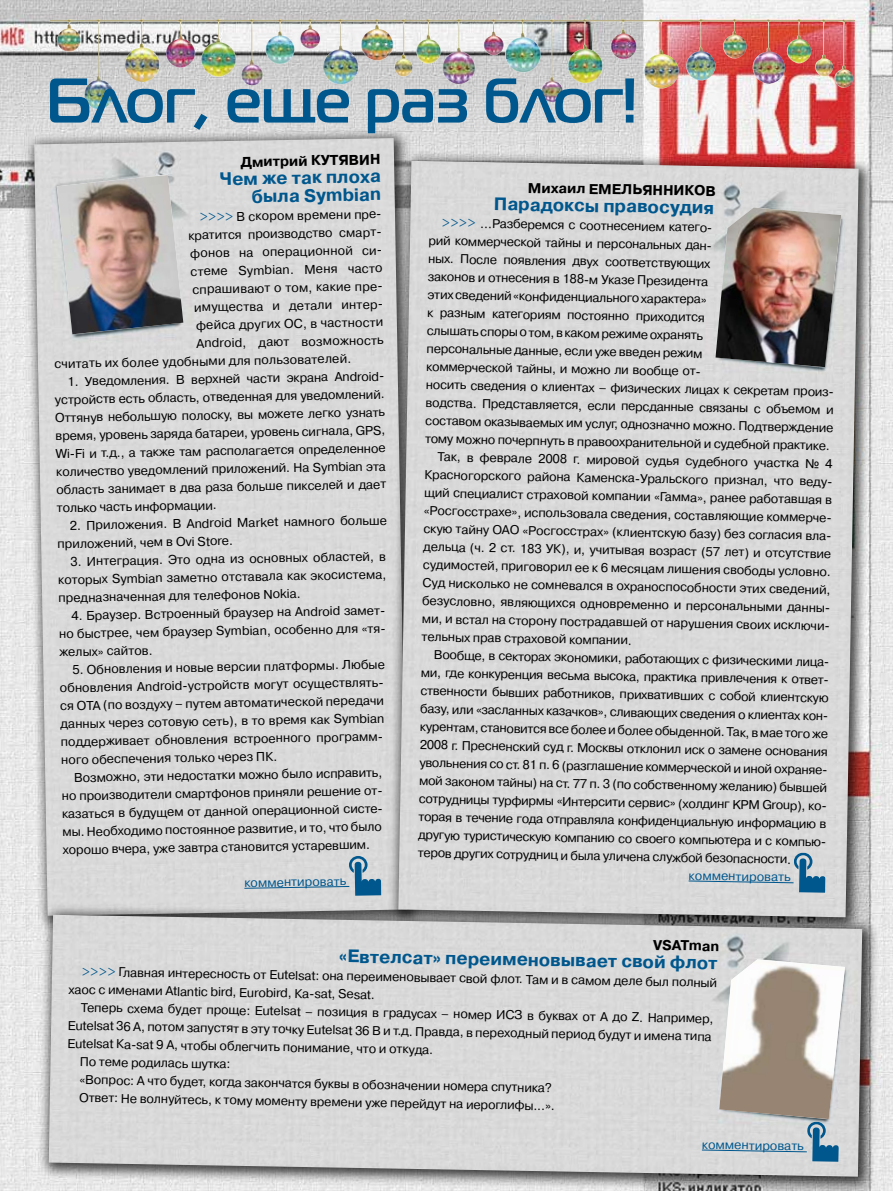
<style>
.page{position:relative;width:893px;height:1191px;background:#fff}
.page>*{position:absolute;margin:0;border:0;box-sizing:border-box;transform-origin:0 0}
.t1{font:700 63px "Magistral C";color:#00578d}
.t2{font:700 18px/18px "Pragmatica C";color:#00578d;text-align:right}
.t3{font:700 14.25px "Pragmatica C";color:#000}
.t4{font:12.75px/18px "Pragmatica C";color:#000}
.t5{font:12.75px "Pragmatica C";color:#00578d}
.s1{color:#00578d}
</style>
<div class="page">
<img style="left:1px;top:0;width:892px;height:1191px">
<div style="left:22px;top:126px;width:429px;height:833px;background:#000;opacity:.75"></div>
<div style="left:34px;top:138px;width:373px;height:777px;background:#d9d9d9"></div>
<div style="left:386px;top:148px;width:507px;height:813px;background:#000;opacity:.75"></div>
<div style="left:398px;top:161px;width:461px;height:741px;background:#d9d9d9"></div>
<img style="left:715px;top:207px;width:126px;height:160px">
<div style="left:36px;top:902px;width:857px;height:289px;background:#000;opacity:.75"></div>
<img style="left:49px;top:914px;width:813px;height:262px">
<img style="left:57px;top:175px;width:126px;height:159px">
<svg style="left:244px;top:856px;width:137px;height:39px;background:#bbc7ce"></svg>
<svg style="left:688px;top:852px;width:138px;height:40px;background:#bcc7ce"></svg>
<svg style="left:701px;top:959px;width:144px;height:202px"></svg>
<img style="left:50px;top:18px;width:407px;height:93px">
<svg style="left:0;top:48px;width:1px;height:1143px"></svg>
<h1 class="t1" style="left:46px;top:63px;width:593px">Блог, еще раз блог!</h1>
<p class="t3" style="left:241px;top:154px;width:141px;rotate:-1deg">Дмитрий КУТЯВИН</p>
<h2 class="t2" style="left:220px;top:170px;width:163px;rotate:-1deg">Чем же так плоха была Symbian</h2>
<p class="t4" style="left:199px;top:208px;width:191px;rotate:-1deg"><span class="s1">&gt;&gt;&gt;&gt;</span> В скором времени пре-</p>
<p class="t4" style="left:188px;top:226px;width:202px;rotate:-1deg">кратится производство смарт-</p>
<p class="t4" style="left:190px;top:244px;width:201px;rotate:-1deg">фонов на операционной си-</p>
<p class="t4" style="left:190px;top:262px;width:194px;rotate:-1deg">стеме Symbian. Меня часто</p>
<p class="t4" style="left:192px;top:280px;width:199px;rotate:-1deg">спрашивают о том, какие пре-</p>
<p class="t4" style="left:194px;top:298px;width:198px;rotate:-1deg">имущества и детали интер-</p>
<p class="t4" style="left:196px;top:316px;width:189px;rotate:-1deg">фейса других ОС, в частности</p>
<p class="t4" style="left:196px;top:334px;width:189px;rotate:-1deg">Android, дают возможность</p>
<p class="t4" style="left:54px;top:355px;width:299px;rotate:-1deg">считать их более удобными для пользователей.</p>
<p class="t4" style="left:54px;top:373px;width:339px;text-indent:13px;rotate:-1deg">1. Уведомления. В верхней части экрана Android&shy;устройств есть область, отведенная для уведомлений.<br>Оттянув небольшую полоску, вы можете легко узнать время, уровень заряда батареи, уровень сигнала, GPS, Wi-Fi и т.д., а также там располагается определенное количество уведомлений приложений. На Symbian эта область занимает в два раза больше пикселей и дает только часть информации.</p>
<p class="t4" style="left:57px;top:517px;width:331px;text-indent:13px;rotate:-1deg">2. Приложения. В Android Market намного больше приложений, чем в Ovi Store.</p>
<p class="t4" style="left:58px;top:553px;width:330px;text-align:justify;text-indent:13px;rotate:-1deg">3. Интеграция. Это одна из основных областей, в которых Symbian заметно отставала как экосистема, предназначенная для телефонов Nokia.</p>
<p class="t4" style="left:59px;top:607px;width:336px;text-align:justify;text-indent:13px;rotate:-1deg">4. Браузер. Встроенный браузер на Android замет&shy;но быстрее, чем браузер Symbian, особенно для «тя&shy;желых» сайтов.</p>
<p class="t4" style="left:59px;top:661px;width:333px;text-indent:13px;rotate:-1deg">5. Обновления и новые версии платформы. Любые обновления Android-устройств могут осуществлять&shy;ся ОТА (по воздуху – путем автоматической передачи данных через сотовую сеть), в то время как Symbian поддерживает обновления встроенного программ&shy;ного обеспечения только через ПК.</p>
<p class="t4" style="left:61px;top:769px;width:330px;text-indent:13px;rotate:-1deg">Возможно, эти недостатки можно было исправить, но производители смартфонов приняли решение от&shy;казаться в будущем от данной операционной систе&shy;мы. Необходимо постоянное развитие, и то, что было хорошо вчера, уже завтра становится устаревшим.</p>
<p class="t5" style="left:244px;top:875px;width:103px;rotate:-1deg">комментировать</p>
<p class="t3" style="left:528px;top:180px;width:83px;rotate:1deg">Михаил Емел</p>
<p class="t3" style="left:633px;top:181px;width:21px;rotate:1deg">ьянников</p>
<h2 class="t2" style="left:494px;top:195px;width:222px;rotate:1deg">Парадоксы правосудия</h2>
<p class="t4" style="left:442px;top:214px;width:280px;rotate:1deg"><span class="s1">&gt;&gt;&gt;&gt;</span> …Разберемся с соотнесением катего-</p>
<p class="t4" style="left:429px;top:231px;width:292px;rotate:1deg">рий коммерческой тайны и персональных дан-</p>
<p class="t4" style="left:428px;top:249px;width:284px;rotate:1deg">ных. После появления двух соответствующих</p>
<p class="t4" style="left:428px;top:267px;width:282px;rotate:1deg">законов и отнесения в 188-м Указе Президента</p>
<p class="t4" style="left:428px;top:285px;width:281px;rotate:1deg">этих сведений «конфиденциального характера»</p>
<p class="t4" style="left:427px;top:303px;width:279px;rotate:1deg">к разным категориям постоянно приходится</p>
<p class="t4" style="left:427px;top:321px;width:278px;rotate:1deg">слышать споры о том, в каком режиме охранять</p>
<p class="t4" style="left:427px;top:339px;width:278px;rotate:1deg">персональные данные, если уже введен режим</p>
<p class="t4" style="left:426px;top:357px;width:283px;rotate:1deg">коммерческой тайны, и можно ли вообще от-</p>
<p class="t4" style="left:426px;top:375px;width:417px;rotate:1deg">носить сведения о клиентах – физических лицах к секретам произ-</p>
<p class="t4" style="left:426px;top:393px;width:410px;rotate:1deg">водства. Представляется, если персданные связаны с объемом и</p>
<p class="t4" style="left:426px;top:411px;width:410px;rotate:1deg">составом оказываемых им услуг, однозначно можно. Подтверждение</p>
<p class="t4" style="left:425px;top:429px;width:406px;rotate:1deg">тому можно почерпнуть в правоохранительной и судебной практике.</p>
<p class="t4" style="left:438px;top:448px;width:397px;rotate:1deg">Так, в феврале 2008 г. мировой судья судебного участка № 4</p>
<p class="t4" style="left:425px;top:465px;width:417px;rotate:1deg">Красногорского района Каменска-Уральского признал, что веду-</p>
<p class="t4" style="left:424px;top:483px;width:410px;rotate:1deg">щий специалист страховой компании «Гамма», ранее работавшая в</p>
<p class="t4" style="left:424px;top:501px;width:417px;rotate:1deg">«Росгосстрахе», использовала сведения, составляющие коммерче-</p>
<p class="t4" style="left:424px;top:519px;width:417px;rotate:1deg">скую тайну ОАО «Росгосстрах» (клиентскую базу) без согласия вла-</p>
<p class="t4" style="left:423px;top:537px;width:410px;rotate:1deg">дельца (ч. 2 ст. 183 УК), и, учитывая возраст (57 лет) и отсутствие</p>
<p class="t4" style="left:423px;top:555px;width:410px;rotate:1deg">судимостей, приговорил ее к 6 месяцам лишения свободы условно.</p>
<p class="t4" style="left:423px;top:573px;width:410px;rotate:1deg">Суд нисколько не сомневался в охраноспособности этих сведений,</p>
<p class="t4" style="left:422px;top:591px;width:417px;rotate:1deg">безусловно, являющихся одновременно и персональными данны-</p>
<p class="t4" style="left:422px;top:609px;width:417px;rotate:1deg">ми, и встал на сторону пострадавшей от нарушения своих исключи-</p>
<p class="t4" style="left:422px;top:627px;width:212px;rotate:1deg">тельных прав страховой компании.</p>
<p class="t4" style="left:434px;top:646px;width:404px;rotate:1deg">Вообще, в секторах экономики, работающих с физическими лица-</p>
<p class="t4" style="left:421px;top:663px;width:417px;rotate:1deg">ми, где конкуренция весьма высока, практика привлечения к ответ-</p>
<p class="t4" style="left:421px;top:681px;width:410px;rotate:1deg">ственности бывших работников, прихвативших с собой клиентскую</p>
<p class="t4" style="left:420px;top:699px;width:417px;rotate:1deg">базу, или «засланных казачков», сливающих сведения о клиентах кон-</p>
<p class="t4" style="left:420px;top:717px;width:410px;rotate:1deg">курентам, становится все более и более обыденной. Так, в мае того же</p>
<p class="t4" style="left:420px;top:735px;width:410px;rotate:1deg">2008 г. Пресненский суд г. Москвы отклонил иск о замене основания</p>
<p class="t4" style="left:420px;top:753px;width:417px;rotate:1deg">увольнения со ст. 81 п. 6 (разглашение коммерческой и иной охраняе-</p>
<p class="t4" style="left:419px;top:771px;width:410px;rotate:1deg">мой законом тайны) на ст. 77 п. 3 (по собственному желанию) бывшей</p>
<p class="t4" style="left:419px;top:789px;width:417px;rotate:1deg">сотрудницы турфирмы «Интерсити сервис» (холдинг KPM Group), ко-</p>
<p class="t4" style="left:419px;top:807px;width:410px;rotate:1deg">торая в течение года отправляла конфиденциальную информацию в</p>
<p class="t4" style="left:418px;top:825px;width:417px;rotate:1deg">другую туристическую компанию со своего компьютера и с компью-</p>
<p class="t4" style="left:418px;top:843px;width:375px;rotate:1deg">теров других сотрудниц и была уличена службой безопасности.</p>
<p class="t5" style="left:689px;top:868px;width:103px;rotate:1deg">комментировать</p>
<p class="t3" style="left:653px;top:937px;width:68px;rotate:1deg">VSATman</p>
<h2 class="t2" style="left:339px;top:947px;width:380px;rotate:1deg">«Евтелсат» переименовывает свой флот</h2>
<p class="t4" style="left:69px;top:962px;width:650px;text-indent:13px;rotate:1deg"><span class="s1">&gt;&gt;&gt;&gt;</span> Главная интересность от Eutelsat: она переименовывает свой флот. Там и в самом деле был полный хаос с именами Atlantic bird, Eurobird, Ка-sat, Sesat.</p>
<p class="t4" style="left:81px;top:998px;width:634px;rotate:1deg">Теперь схема будет проще: Eutelsat – позиция в градусах – номер ИСЗ в буквах от А до Z. Hапример,</p>
<p class="t4" style="left:68px;top:1016px;width:645px;rotate:1deg">Eutelsat 36 А, потом запустят в эту точку Eutelsat 36 В и т.д. Правда, в переходный период будут и имена типа</p>
<p class="t4" style="left:68px;top:1034px;width:367px;rotate:1deg">Eutelsat Ка-sat 9 А, чтобы облегчить понимание, что и откуда.</p>
<p class="t4" style="left:80px;top:1052px;width:152px;rotate:1deg">По теме родилась шутка:</p>
<p class="t4" style="left:80px;top:1070px;width:474px;rotate:1deg">«Вопрос: А что будет, когда закончатся буквы в обозначении номера спутника?</p>
<p class="t4" style="left:79px;top:1088px;width:477px;rotate:1deg">Ответ: Не волнуйтесь, к тому моменту времени уже перейдут на иероглифы...».</p>
<p class="t5" style="left:702px;top:1137px;width:103px;rotate:1deg">комментировать</p>
</div>
